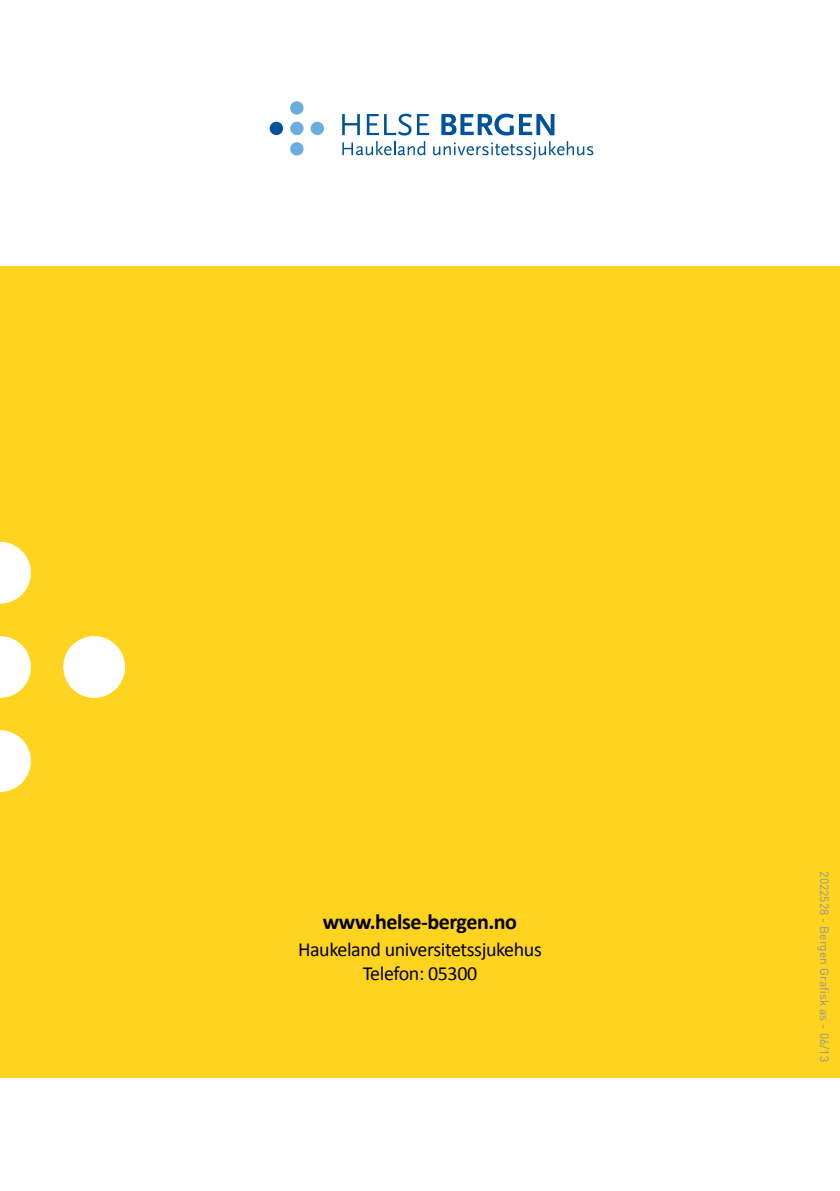
<style>
.page{position:relative;width:840px;height:1191px;background:#fff}
.page>*{position:absolute;margin:0;border:0;box-sizing:border-box;transform-origin:0 0}
.t1{font:700 22px "Calibri";color:#000}
.t2{font:20px/24px "Calibri";letter-spacing:-.02em;color:#000;text-align:center}
.t3{font:12px "DIN";color:#939598}
</style>
<div class="page">
<div style="left:0;top:266px;width:839px;height:811px;background:#ffd420"></div>
<div style="left:290px;top:101px;width:13px;height:14px;background:#6caddf;border-radius:50%"></div>
<div style="left:290px;top:122px;width:13px;height:13px;background:#6caddf;border-radius:50%"></div>
<div style="left:269px;top:122px;width:14px;height:13px;background:#00539b;border-radius:50%"></div>
<div style="left:310px;top:122px;width:14px;height:13px;background:#6caddf;border-radius:50%"></div>
<div style="left:290px;top:142px;width:13px;height:14px;background:#6caddf;border-radius:50%"></div>
<svg style="left:342px;top:114px;width:17px;height:21px"></svg>
<svg style="left:366px;top:114px;width:63px;height:21px"></svg>
<svg style="left:441px;top:114px;width:113px;height:21px"></svg>
<svg style="left:342px;top:141px;width:83px;height:14px"></svg>
<svg style="left:433px;top:141px;width:160px;height:19px"></svg>
<img style="left:0;top:542px;width:124px;height:249px">
<p class="t1" style="left:323px;top:907px;width:196px">www.helse-bergen.no</p>
<p class="t2" style="left:298px;top:937px;width:245px">Haukeland universitetssjukehus<br>Telefon: 05300</p>
<p class="t3" style="left:831px;top:871px;width:192px;rotate:90deg">2022528 - Bergen Grafisk as - 06/13</p>
</div>
